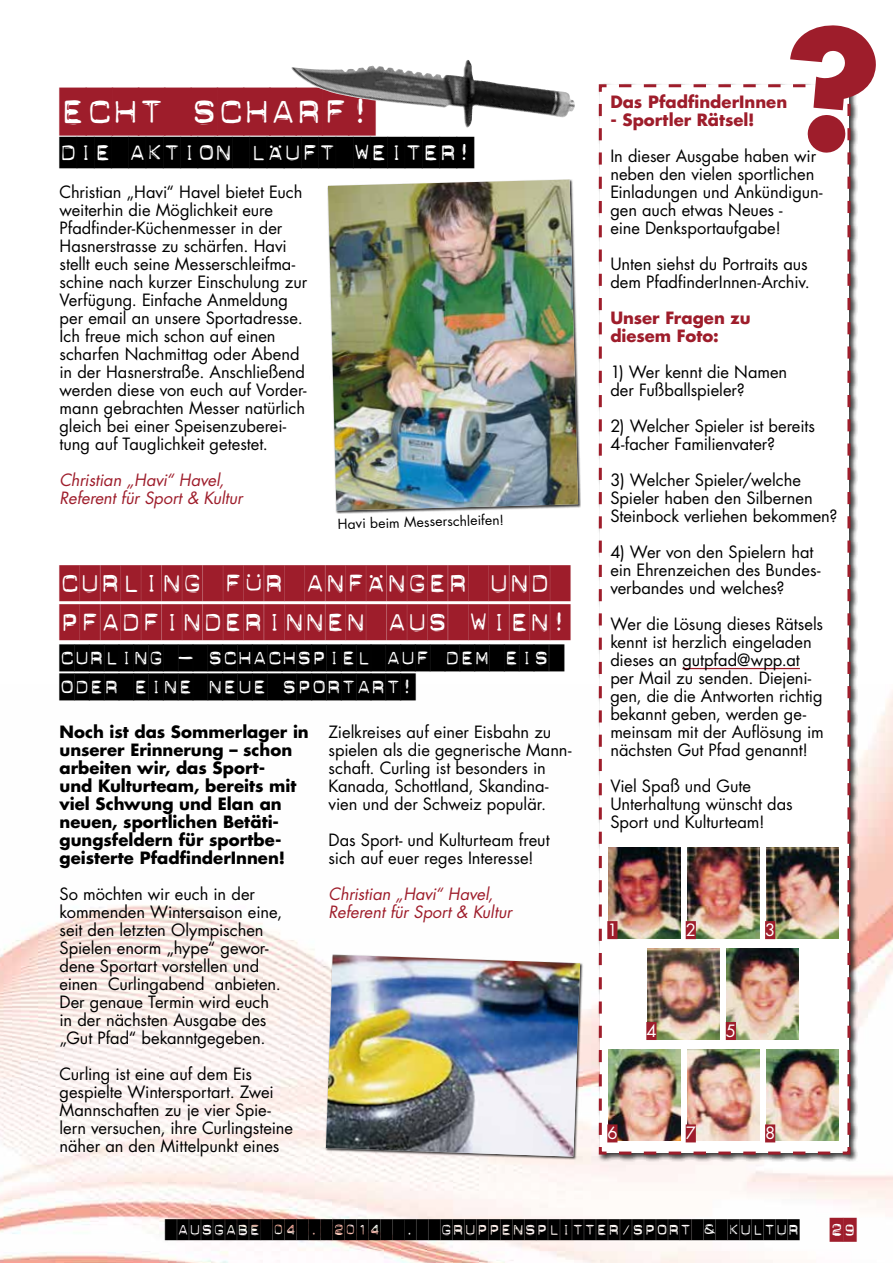
<style>
.page{position:relative;width:893px;height:1263px;background:#fff}
.page>*{position:absolute;margin:0;border:0;box-sizing:border-box;transform-origin:0 0}
.t1{font:48px "Dynamoe";letter-spacing:-.02em;color:#9e1d2b}
.t2{font:36px/39px "Dynamoe";color:#9e1d2b}
.t3{font:31.5px "Dynamoe";letter-spacing:-.02em;color:#000}
.t4{font:27px/28.5px "Dynamoe";letter-spacing:-.02em;color:#000}
.t5{font:24px "Dynamoe";color:#9e1d2b}
.t6{font:21px "Dynamoe";color:#000}
.t7{font:16.5px/18px "Futura";color:#000}
.t8{font:700 16.5px/18px "Futura";color:#000}
.t9{font:italic 16.5px/18px "Futura";letter-spacing:-.005em;color:#9e1d2b}
.t10{font:700 16.5px/18px "Futura";color:#9e1d2b}
.t11{font:16.5px "Futura";color:#fff}
.t12{font:13.5px "Futura";color:#000}
</style>
<div class="page">
<img style="left:0;top:691px;width:893px;height:572px">
<svg style="left:597px;top:83px;width:255px;height:1073px"></svg>
<div style="left:327px;top:179px;width:254px;height:335px;background:#000;opacity:.75"></div>
<img style="left:328px;top:180px;width:250px;height:330px">
<img style="left:291px;top:63px;width:176px;height:65px">
<div style="left:325px;top:954px;width:259px;height:206px;background:#000;opacity:.75"></div>
<img style="left:326px;top:954px;width:254px;height:203px">
<img style="left:608px;top:847px;width:5px;height:74px">
<img style="left:608px;top:1049px;width:72px;height:92px">
<img style="left:696px;top:1135px;width:64px;height:6px">
<img style="left:775px;top:1135px;width:64px;height:6px">
<div style="left:607px;top:921px;width:10px;height:18px;background:#9e1d2b"></div>
<div style="left:607px;top:1124px;width:10px;height:18px;background:#9e1d2b"></div>
<div style="left:686px;top:1124px;width:10px;height:18px;background:#9e1d2b"></div>
<div style="left:765px;top:1124px;width:10px;height:18px;background:#9e1d2b"></div>
<img style="left:613px;top:83px;width:266px;height:1052px">
<h1 class="t1" style="left:60px;top:88px;width:318px">ECHT SCHARF!</h1>
<h3 class="t3" style="left:60px;top:137px;width:416px">DIE AKTION LÄUFT WEITER!</h3>
<p class="t7" style="left:60px;top:183px;width:249px">Christian „Havi“ Havel bietet Euch weiterhin die Möglichkeit eure Pfadfinder-Küchenmesser in der Hasnerstrasse zu schärfen. Havi stellt euch seine Messerschleifma&shy;schine nach kurzer Einschulung zur Verfügung. Einfache Anmeldung per email an unsere Sportadresse.<br>Ich freue mich schon auf einen scharfen Nachmittag oder Abend in der Hasnerstraße. Anschließend werden diese von euch auf Vorder&shy;mann gebrachten Messer natürlich gleich bei einer Speisenzuberei&shy;tung auf Tauglichkeit getestet.</p>
<p class="t9" style="left:60px;top:471px;width:185px">Christian „Havi“ Havel,<br>Referent für Sport &amp; Kultur</p>
<p class="t12" style="left:337px;top:515px;width:168px;rotate:-2deg">Havi beim Messerschleifen!</p>
<h2 class="t2" style="left:60px;top:564px;width:513px">CURLING FÜR ANFÄNGER UND<br>PFADFINDERINNEN AUS WIEN!</h2>
<h3 class="t4" style="left:60px;top:644px;width:491px">CURLING – SCHACHSPIEL AUF DEM EIS<br>ODER EINE NEUE SPORTART!</h3>
<p class="t8" style="left:60px;top:722px;width:251px">Noch ist das Sommerlager in unserer Erinnerung – schon arbeiten wir, das Sport-<br>und Kulturteam, bereits mit viel Schwung und Elan an neuen, sportlichen Betäti&shy;gungsfeldern für sportbe&shy;geisterte PfadfinderInnen!</p>
<p class="t7" style="left:60px;top:885px;width:224px">So möchten wir euch in der kommenden Wintersaison eine, seit den letzten Olympischen<br>Spielen enorm „hype“ gewor&shy;dene Sportart vorstellen und einen Curlingabend anbieten.<br>Der genaue Termin wird euch in der nächsten Ausgabe des „Gut Pfad“ bekanntgegeben.</p>
<p class="t7" style="left:60px;top:1065px;width:235px">Curling ist eine auf dem Eis gespielte Wintersportart. Zwei<br>Mannschaften zu je vier Spie&shy;lern versuchen, ihre Curlingsteine näher an den Mittelpunkt eines</p>
<p class="t7" style="left:329px;top:723px;width:244px">Zielkreises auf einer Eisbahn zu spielen als die gegnerische Mann&shy;schaft. Curling ist besonders in<br>Kanada, Schottland, Skandina&shy;vien und der Schweiz populär.</p>
<p class="t7" style="left:329px;top:831px;width:222px">Das Sport- und Kulturteam freut sich auf euer reges Interesse!</p>
<p class="t9" style="left:329px;top:885px;width:185px">Christian „Havi“ Havel,<br>Referent für Sport &amp; Kultur</p>
<p class="t10" style="left:610px;top:92px;width:178px">Das PfadfinderInnen</p>
<p class="t10" style="left:610px;top:110px;width:146px">- Sportler Rätsel!</p>
<p class="t7" style="left:610px;top:147px;width:214px">In dieser Ausgabe haben wir neben den vielen sportlichen<br>Einladungen und Ankündigun&shy;gen auch etwas Neues -<br>eine Denksportaufgabe!</p>
<p class="t7" style="left:610px;top:255px;width:201px">Unten siehst du Portraits aus dem PfadfinderInnen-Archiv.</p>
<p class="t10" style="left:610px;top:308px;width:142px">Unser Fragen zu diesem Foto:</p>
<p class="t7" style="left:610px;top:363px;width:178px">1) Wer kennt die Namen der Fußballspieler?</p>
<p class="t7" style="left:610px;top:417px;width:206px">2) Welcher Spieler ist bereits<br>4-facher Familienvater?</p>
<p class="t7" style="left:610px;top:471px;width:229px">3) Welcher Spieler/welche<br>Spieler haben den Silbernen<br>Steinbock verliehen bekommen?</p>
<p class="t7" style="left:610px;top:543px;width:212px">4) Wer von den Spielern hat ein Ehrenzeichen des Bundes&shy;verbandes und welches?</p>
<p class="t7" style="left:610px;top:615px;width:215px">Wer die Lösung dieses Rätsels kennt ist herzlich eingeladen dieses an gutpfad@wpp.at per Mail zu senden. Diejeni&shy;gen, die die Antworten richtig bekannt geben, werden ge&shy;meinsam mit der Auflösung im nächsten Gut Pfad genannt!</p>
<p class="t7" style="left:610px;top:777px;width:184px">Viel Spaß und Gute<br>Unterhaltung wünscht das<br>Sport und Kulturteam!</p>
<p class="t11" style="left:607px;top:919px;width:12px">1</p>
<p class="t11" style="left:686px;top:919px;width:12px">2</p>
<p class="t11" style="left:765px;top:919px;width:12px">3</p>
<p class="t11" style="left:646px;top:1019px;width:12px">4</p>
<p class="t11" style="left:726px;top:1019px;width:12px">5</p>
<p class="t11" style="left:607px;top:1122px;width:12px">6</p>
<p class="t11" style="left:686px;top:1122px;width:12px">7</p>
<p class="t11" style="left:765px;top:1122px;width:12px">8</p>
<p class="t6" style="left:177px;top:1219px;width:624px">AUSGABE 04 . 2014 . GRUPPENSPLITTER/SPORT &amp; KULTUR</p>
<h3 class="t5" style="left:830px;top:1218px;width:28px">29</h3>
</div>
